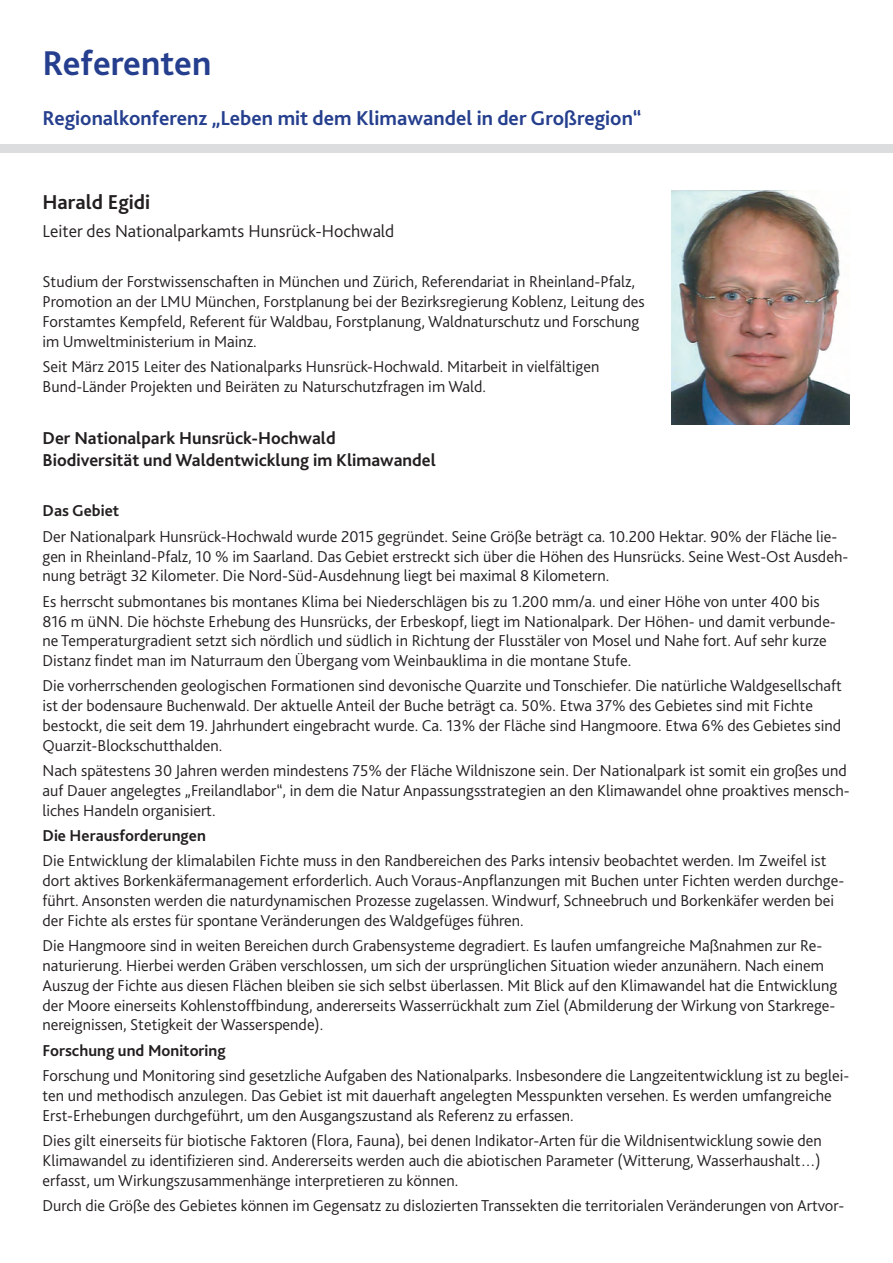
<style>
.page{position:relative;width:893px;height:1263px;background:#fff}
.page>*{position:absolute;margin:0;border:0;box-sizing:border-box;transform-origin:0 0}
.t1{font:700 36px "Bliss 2";color:#253f8e}
.t2{font:700 21px "Bliss 2";color:#253f8e}
.t3{font:700 21px "Bliss 2";color:#231f20}
.t4{font:700 18px/21.6px "Bliss 2";color:#231f20}
.t5{font:300 18px "Bliss 2";color:#231f20}
.t6{font:300 16.5px/19.8px "Bliss 2";color:#231f20}
.t7{font:700 16.5px "Bliss 2";color:#231f20}
</style>
<div class="page">
<div style="left:0;top:145px;width:893px;height:8px;background:#dcdddf"></div>
<img style="left:672px;top:190px;width:178px;height:234px">
<h1 class="t1" style="left:43px;top:41px;width:170px">Referenten</h1>
<p class="t2" style="left:43px;top:105px;width:601px">Regionalkonferenz „Leben mit dem Klimawandel in der Großregion“</p>
<p class="t3" style="left:43px;top:189px;width:109px">Harald Egidi</p>
<p class="t5" style="left:43px;top:219px;width:353px">Leiter des Nationalparkamts Hunsrück-Hochwald</p>
<p class="t6" style="left:43px;top:271px;width:604px">Studium der Forstwissenschaften in München und Zürich, Referendariat in Rheinland-Pfalz, Promotion an der LMU München, Forstplanung bei der Bezirksregierung Koblenz, Leitung des Forstamtes Kempfeld, Referent für Waldbau, Forstplanung, Waldnaturschutz und Forschung im Umweltministerium in Mainz.</p>
<p class="t6" style="left:43px;top:356px;width:558px">Seit März 2015 Leiter des Nationalparks Hunsrück-Hochwald. Mitarbeit in vielfältigen<br>Bund-Länder Projekten und Beiräten zu Naturschutzfragen im Wald.</p>
<p class="t4" style="left:43px;top:427px;width:395px">Der Nationalpark Hunsrück-Hochwald<br>Biodiversität und Waldentwicklung im Klimawandel</p>
<p class="t7" style="left:43px;top:501px;width:78px">Das Gebiet</p>
<p class="t6" style="left:43px;top:526px;width:807px">Der Nationalpark Hunsrück-Hochwald wurde 2015 gegründet. Seine Größe beträgt ca. 10.200 Hektar. 90% der Fläche lie&shy;gen in Rheinland-Pfalz, 10 % im Saarland. Das Gebiet erstreckt sich über die Höhen des Hunsrücks. Seine West-Ost Ausdeh&shy;nung beträgt 32 Kilometer. Die Nord-Süd-Ausdehnung liegt bei maximal 8 Kilometern.</p>
<p class="t6" style="left:43px;top:591px;width:795px">Es herrscht submontanes bis montanes Klima bei Niederschlägen bis zu 1.200 mm/a. und einer Höhe von unter 400 bis 816 m üNN. Die höchste Erhebung des Hunsrücks, der Erbeskopf, liegt im Nationalpark. Der Höhen- und damit verbunde&shy;ne Temperaturgradient setzt sich nördlich und südlich in Richtung der Flusstäler von Mosel und Nahe fort. Auf sehr kurze Distanz findet man im Naturraum den Übergang vom Weinbauklima in die montane Stufe.</p>
<p class="t6" style="left:43px;top:676px;width:801px">Die vorherrschenden geologischen Formationen sind devonische Quarzite und Tonschiefer. Die natürliche Waldgesellschaft ist der bodensaure Buchenwald. Der aktuelle Anteil der Buche beträgt ca. 50%. Etwa 37% des Gebietes sind mit Fichte bestockt, die seit dem 19. Jahrhundert eingebracht wurde. Ca. 13% der Fläche sind Hangmoore. Etwa 6% des Gebietes sind Quarzit-Blockschutthalden.</p>
<p class="t6" style="left:43px;top:760px;width:809px">Nach spätestens 30 Jahren werden mindestens 75% der Fläche Wildniszone sein. Der Nationalpark ist somit ein großes und auf Dauer angelegtes „Freilandlabor“, in dem die Natur Anpassungsstrategien an den Klimawandel ohne proaktives mensch&shy;liches Handeln organisiert.</p>
<p class="t7" style="left:43px;top:825px;width:165px">Die Herausforderungen</p>
<p class="t6" style="left:43px;top:851px;width:803px">Die Entwicklung der klimalabilen Fichte muss in den Randbereichen des Parks intensiv beobachtet werden. Im Zweifel ist dort aktives Borkenkäfermanagement erforderlich. Auch Voraus-Anpflanzungen mit Buchen unter Fichten werden durchge&shy;führt. Ansonsten werden die naturdynamischen Prozesse zugelassen. Windwurf, Schneebruch und Borkenkäfer werden bei der Fichte als erstes für spontane Veränderungen des Waldgefüges führen.</p>
<p class="t6" style="left:43px;top:935px;width:796px">Die Hangmoore sind in weiten Bereichen durch Grabensysteme degradiert. Es laufen umfangreiche Maßnahmen zur Re&shy;naturierung. Hierbei werden Gräben verschlossen, um sich der ursprünglichen Situation wieder anzunähern. Nach einem Auszug der Fichte aus diesen Flächen bleiben sie sich selbst überlassen. Mit Blick auf den Klimawandel hat die Entwicklung der Moore einerseits Kohlenstoffbindung, andererseits Wasserrückhalt zum Ziel (Abmilderung der Wirkung von Starkrege&shy;nereignissen, Stetigkeit der Wasserspende).</p>
<p class="t7" style="left:43px;top:1040px;width:185px">Forschung und Monitoring</p>
<p class="t6" style="left:43px;top:1065px;width:808px">Forschung und Monitoring sind gesetzliche Aufgaben des Nationalparks. Insbesondere die Langzeitentwicklung ist zu beglei&shy;ten und methodisch anzulegen. Das Gebiet ist mit dauerhaft angelegten Messpunkten versehen. Es werden umfangreiche<br>Erst-Erhebungen durchgeführt, um den Ausgangszustand als Referenz zu erfassen.</p>
<p class="t6" style="left:43px;top:1130px;width:781px;text-align:justify">Dies gilt einerseits für biotische Faktoren (Flora, Fauna), bei denen Indikator-Arten für die Wildnisentwicklung sowie den Klimawandel zu identifizieren sind. Andererseits werden auch die abiotischen Parameter (Witterung, Wasserhaushalt…) erfasst, um Wirkungszusammenhänge interpretieren zu können.</p>
<p class="t6" style="left:43px;top:1195px;width:803px">Durch die Größe des Gebietes können im Gegensatz zu dislozierten Transsekten die territorialen Veränderungen von Artvor-</p>
</div>
